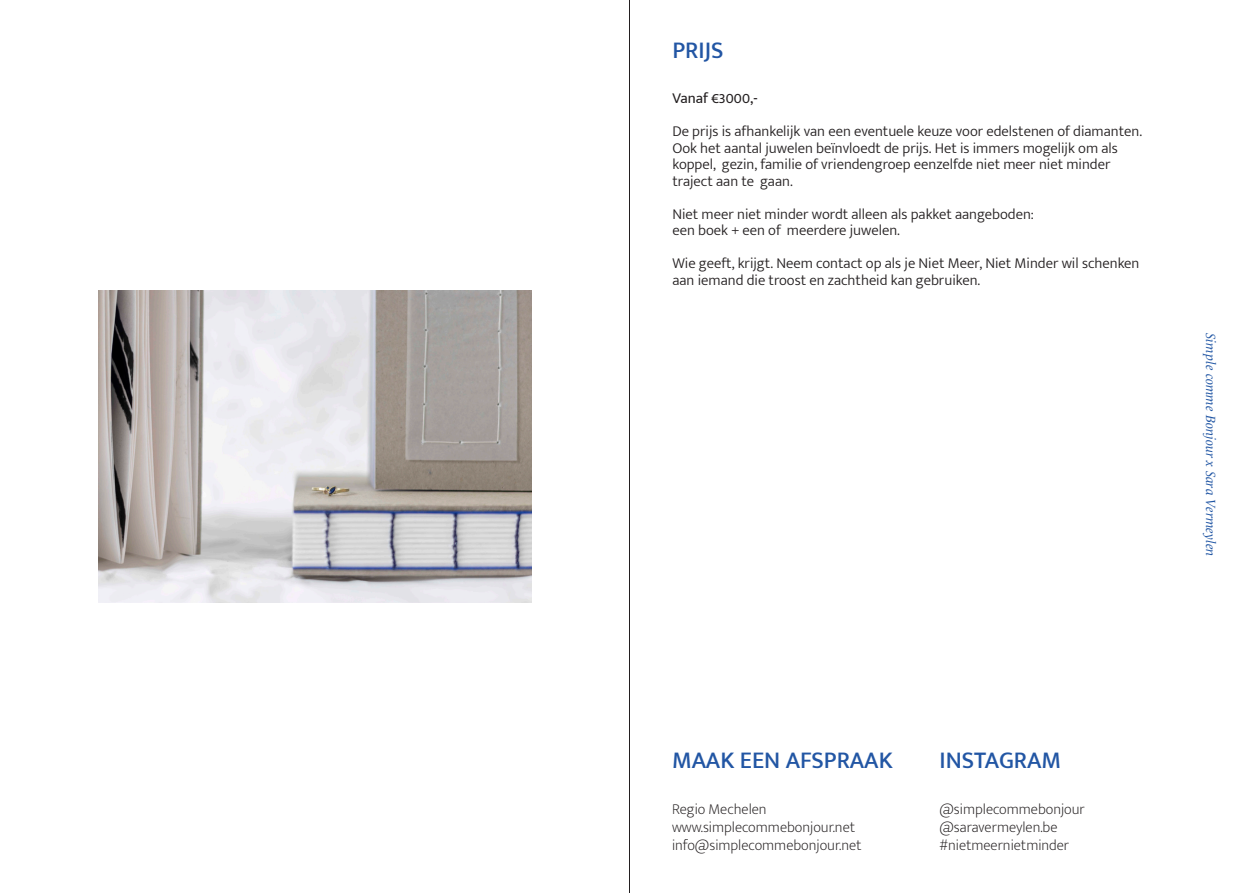
<style>
.page{position:relative;width:1259px;height:893px;background:#fff}
.page>*{position:absolute;margin:0;border:0;box-sizing:border-box;transform-origin:0 0}
.t1{font:500 24px "Mukta Mahee";color:#2256a4}
.Broodtekst_1{font:300 15px/16.5px "Mukta Mahee";color:#231f20}
.Broodtekst_1-2{font:200 15px "Mukta Mahee";color:#231f20}
.Broodtekst_1-3{font:15px "Mukta Mahee";color:#231f20}
.t2{font:italic 13.5px "Le Monde Livre Std";color:#2156a4}
</style>
<div class="page">
<hr style="left:629px;top:0;width:1px;height:893px;background:#231f20">
<img style="left:98px;top:291px;width:433px;height:311px">
<p class="t1" style="left:672px;top:36px;width:53px">PRIJS</p>
<p class="Broodtekst_1-3" style="left:672px;top:89px;width:87px">Vanaf €3000,-</p>
<p class="Broodtekst_1" style="left:672px;top:123px;width:471px">De prijs is afhankelijk van een eventuele keuze voor edelstenen of diamanten.<br>Ook het aantal juwelen beïnvloedt de prijs. Het is immers mogelijk om als</p>
<p class="Broodtekst_1" style="left:672px;top:156px;width:439px">koppel, gezin, familie of vriendengroep eenzelfde niet meer niet minder</p>
<p class="Broodtekst_1" style="left:672px;top:172px;width:122px">traject aan te gaan.</p>
<p class="Broodtekst_1" style="left:672px;top:205px;width:363px">Niet meer niet minder wordt alleen als pakket aangeboden:</p>
<p class="Broodtekst_1" style="left:672px;top:222px;width:229px">een boek + een of meerdere juwelen.</p>
<p class="Broodtekst_1" style="left:672px;top:255px;width:468px">Wie geeft, krijgt. Neem contact op als je Niet Meer, Niet Minder wil schenken</p>
<p class="Broodtekst_1" style="left:672px;top:271px;width:309px">aan iemand die troost en zachtheid kan gebruiken.</p>
<p class="t2" style="left:1218px;top:333px;width:225px;rotate:90deg">Simple comme Bonjour x Sara Vermeylen</p>
<p class="t1" style="left:672px;top:745px;width:222px">MAAK EEN AFSPRAAK</p>
<p class="Broodtekst_1-2" style="left:672px;top:800px;width:96px">Regio Mechelen</p>
<p class="Broodtekst_1-2" style="left:672px;top:818px;width:185px">www.simplecommebonjour.net</p>
<p class="Broodtekst_1-2" style="left:672px;top:836px;width:191px">info@simplecommebonjour.net</p>
<p class="t1" style="left:939px;top:745px;width:123px">INSTAGRAM</p>
<p class="Broodtekst_1-2" style="left:939px;top:800px;width:147px">@simplecommebonjour</p>
<p class="Broodtekst_1-2" style="left:939px;top:818px;width:119px">@saravermeylen.be</p>
<p class="Broodtekst_1-2" style="left:939px;top:836px;width:131px">#nietmeernietminder</p>
</div>
